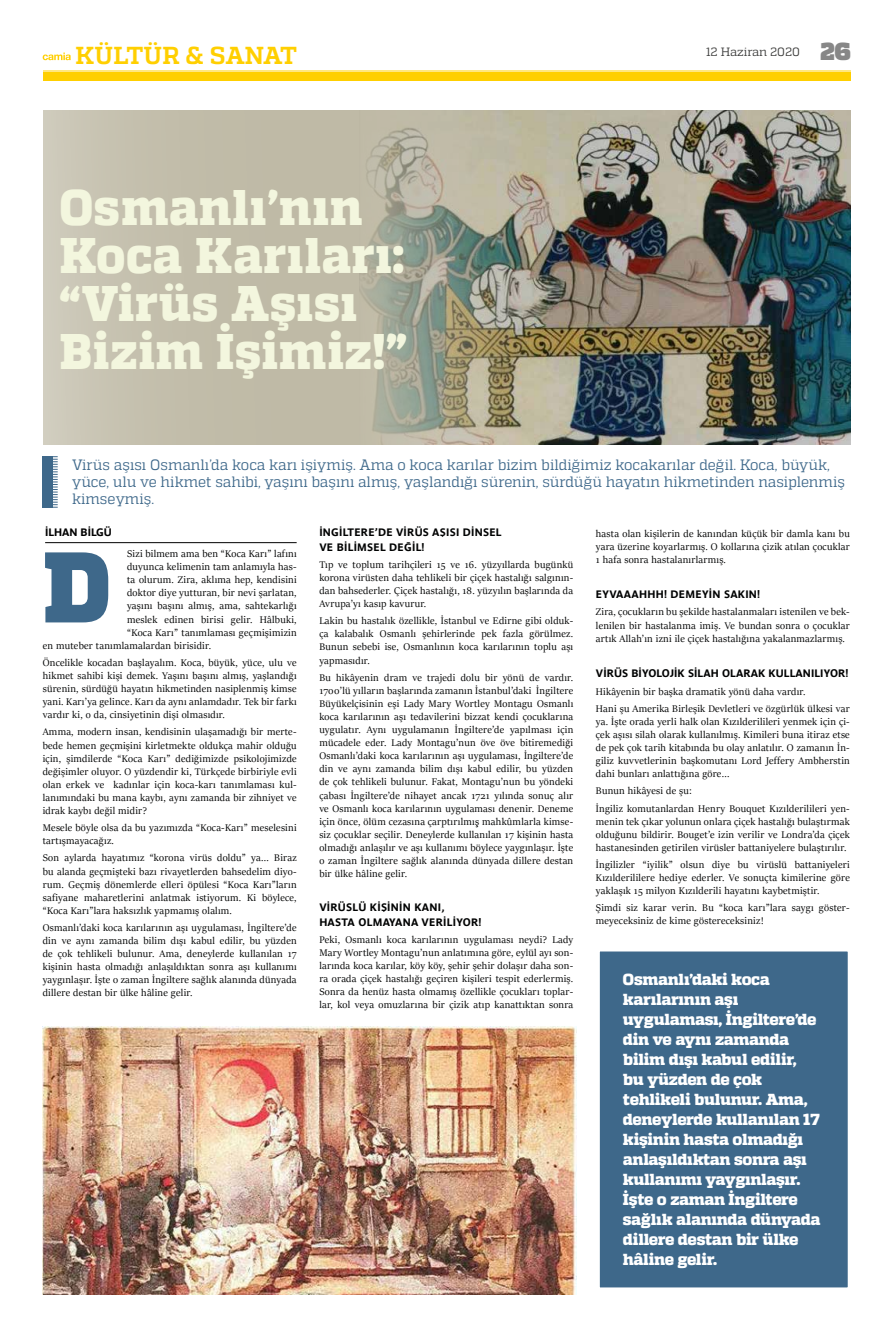
<style>
.page{position:relative;width:893px;height:1333px;background:#fff}
.page>*{position:absolute;margin:0;border:0;box-sizing:border-box;transform-origin:0 0}
.t1{font:900 100px "Quadon";color:#3e688a;scale:.95 1}
.t2{font:800 50px/48px "Quadon";letter-spacing:.01em;color:#f3f6de;scale:.95 1}
.t3{font:700 24.6px "Quadon";letter-spacing:-.005em;color:#ffcf00}
.t4{font:800 16px/20px "Quadon";letter-spacing:-.025em;color:#fff}
.t5{font:15px/17px "Quadon";color:#3e688a;scale:.95 1}
.t6{font:12px "Quadon";color:#3c3c3b}
.t7{font:10.9px/13.1px "Sitka Banner";letter-spacing:.025em;color:#010202;text-align:justify}
.t8{font:10.8px/14.4px "Parisine Bold Z";letter-spacing:.025em;color:#010202}
.t9{font:10.8px "Parisine Bold Z";color:#000}
.s1{font-weight:800;font-size:24.5px;color:#878787}
</style>
<div class="page">
<div style="left:43px;top:70px;width:807px;height:10px;background:#ffe780"></div>
<div style="left:43px;top:72px;width:807px;height:8px;background:#ffcf00"></div>
<svg style="left:43px;top:53px;width:28px;height:7px"></svg>
<div style="left:43px;top:110px;width:807px;height:334px;background:#bfbaa6"></div>
<img style="left:359px;top:110px;width:491px;height:334px">
<hr style="left:45px;top:542px;width:252px;height:1px;background:#000">
<div style="left:597px;top:948px;width:254px;height:342px;background:#3e688a;border:3px solid #fff"></div>
<div style="left:43px;top:456px;width:10px;height:51px;background:#3e688a"></div>
<svg style="left:53px;top:456px;width:5px;height:51px"></svg>
<img style="left:43px;top:1026px;width:534px;height:268px">
<h3 class="t3" style="left:76px;top:41px;width:223px">KÜLTÜR &amp; SANAT</h3>
<p class="t6" style="left:706px;top:45px;width:146px">12 Haziran 2020 <span class="s1">26</span></p>
<h2 class="t2" style="left:60px;top:185px;width:367px">Osmanlı’nın<br>Koca Karıları: “Virüs Aşısı<br>Bizim İşimiz!”</h2>
<h3 class="t5" style="left:72px;top:456px;width:815px">Virüs aşısı Osmanlı’da koca karı işiymiş. Ama o koca karılar bizim bildiğimiz kocakarılar değil. Koca, büyük, yüce, ulu ve hikmet sahibi, yaşını başını almış, yaşlandığı sürenin, sürdüğü hayatın hikmetinden nasiplenmiş kimseymiş.</h3>
<p class="t9" style="left:45px;top:526px;width:68px">ILHAN BILGÜ</p>
<p class="t7" style="left:127px;top:546px;width:171px">Sizi bilmem ama ben “Koca Karı” lafını</p>
<p class="t7" style="left:127px;top:560px;width:171px">duyunca kelimenin tam anlamıyla has-</p>
<p class="t7" style="left:127px;top:573px;width:171px">ta olurum. Zira, aklıma hep, kendisini</p>
<p class="t7" style="left:127px;top:586px;width:171px">doktor diye yutturan, bir nevi şarlatan,</p>
<p class="t7" style="left:127px;top:599px;width:171px">yaşını başını almış, ama, sahtekarlığı</p>
<p class="t7" style="left:127px;top:612px;width:171px">meslek edinen birisi gelir. Hâlbuki,</p>
<p class="t7" style="left:127px;top:625px;width:171px">“Koca Karı” tanımlaması geçmişimizin</p>
<p class="t7" style="left:43px;top:638px;width:170px">en muteber tanımlamalardan birisidir.</p>
<p class="t7" style="left:43px;top:655px;width:255px">Öncelikle kocadan başlayalım. Koca, büyük, yüce, ulu ve hikmet sahibi kişi demek. Yaşını başını almış, yaşlandığı sürenin, sürdüğü hayatın hikmetinden nasiplenmiş kimse yani. Karı’ya gelince. Karı da aynı anlamdadır. Tek bir farkı vardır ki, o da, cinsiyetinin dişi olmasıdır.</p>
<p class="t7" style="left:43px;top:725px;width:255px">Amma, modern insan, kendisinin ulaşamadığı bir merte&shy;bede hemen geçmişini kirletmekte oldukça mahir olduğu için, şimdilerde “Koca Karı” dediğimizde psikolojimizde değişimler oluyor. O yüzdendir ki, Türkçede birbiriyle evli olan erkek ve kadınlar için koca-karı tanımlaması kul&shy;lanımındaki bu mana kaybı, aynı zamanda bir zihniyet ve idrak kaybı değil midir?</p>
<p class="t7" style="left:43px;top:820px;width:255px">Mesele böyle olsa da bu yazımızda “Koca-Karı” meselesini tartışmayacağız.</p>
<p class="t7" style="left:43px;top:851px;width:255px">Son aylarda hayatımız “korona virüs doldu” ya... Biraz bu alanda geçmişteki bazı rivayetlerden bahsedelim diyo&shy;rum. Geçmiş dönemlerde elleri öpülesi “Koca Karı”ların safiyane maharetlerini anlatmak istiyorum. Ki böylece, “Koca Karı”lara haksızlık yapmamış olalım.</p>
<p class="t7" style="left:43px;top:920px;width:255px">Osmanlı’daki koca karılarının aşı uygulaması, İngiltere’de din ve aynı zamanda bilim dışı kabul edilir, bu yüzden de çok tehlikeli bulunur. Ama, deneylerde kullanılan 17 kişinin hasta olmadığı anlaşıldıktan sonra aşı kullanımı yaygınlaşır. İşte o zaman İngiltere sağlık alanında dünyada dillere destan bir ülke hâline gelir.</p>
<h1 class="t1" style="left:43px;top:528px;width:72px">D</h1>
<p class="t8" style="left:319px;top:525px;width:184px">İNGİLTERE’DE VİRÜS AŞISI DİNSEL<br>VE BİLİMSEL DEĞİL!</p>
<p class="t7" style="left:319px;top:557px;width:255px">Tıp ve toplum tarihçileri 15 ve 16. yüzyıllarda bugünkü korona virüsten daha tehlikeli bir çiçek hastalığı salgının&shy;dan bahsederler. Çiçek hastalığı, 18. yüzyılın başlarında da Avrupa’yı kasıp kavurur.</p>
<p class="t7" style="left:319px;top:614px;width:255px">Lakin bu hastalık özellikle, İstanbul ve Edirne gibi olduk&shy;ça kalabalık Osmanlı şehirlerinde pek fazla görülmez.<br>Bunun sebebi ise, Osmanlının koca karılarının toplu aşı yapmasıdır.</p>
<p class="t7" style="left:319px;top:670px;width:255px">Bu hikâyenin dram ve trajedi dolu bir yönü de vardır.<br>1700’lü yılların başlarında zamanın İstanbul’daki İngiltere Büyükelçisinin eşi Lady Mary Wortley Montagu Osmanlı koca karılarının aşı tedavilerini bizzat kendi çocuklarına uygulatır. Aynı uygulamanın İngiltere’de yapılması için mücadele eder. Lady Montagu’nun öve öve bitiremediği Osmanlı’daki koca karılarının aşı uygulaması, İngiltere’de din ve aynı zamanda bilim dışı kabul edilir, bu yüzden de çok tehlikeli bulunur. Fakat, Montagu’nun bu yöndeki çabası İngiltere’de nihayet ancak 1721 yılında sonuç alır ve Osmanlı koca karılarının uygulaması denenir. Deneme için önce, ölüm cezasına çarptırılmış̧mahkûmlarla kimse&shy;siz çocuklar seçilir. Deneylerde kullanılan 17 kişinin hasta olmadığı anlaşılır ve aşı kullanımı böylece yaygınlaşır. İşte o zaman İngiltere sağlık alanında dünyada dillere destan bir ülke hâline gelir.</p>
<p class="t8" style="left:319px;top:900px;width:164px">VİRÜSLÜ KİŞİNİN KANI,<br>HASTA OLMAYANA VERİLİYOR!</p>
<p class="t7" style="left:319px;top:932px;width:255px">Peki, Osmanlı koca karılarının uygulaması neydi? Lady Mary Wortley Montagu’nun anlatımına göre, eylül ayı son&shy;larında koca karılar, köy köy, şehir şehir dolaşır daha son&shy;ra orada çiçek hastalığı geçiren kişileri tespit ederlermiş.<br>Sonra da henüz hasta olmamış özellikle çocukları toplar&shy;lar, kol veya omuzlarına bir çizik atıp kanattıktan sonra</p>
<p class="t7" style="left:596px;top:526px;width:255px">hasta olan kişilerin de kanından küçük bir damla kanı bu yara üzerine koyarlarmış. O kollarına çizik atılan çocuklar 1 hafa sonra hastalanırlarmış.</p>
<p class="t8" style="left:596px;top:587px;width:166px">EYVAAAHHH! DEMEYIN SAKIN!</p>
<p class="t7" style="left:596px;top:605px;width:255px">Zira, çocukların bu şekilde hastalanmaları istenilen ve bek&shy;lenilen bir hastalanma imiş. Ve bundan sonra o çocuklar artık Allah’ın izni ile çiçek hastalığına yakalanmazlarmış.</p>
<p class="t8" style="left:596px;top:666px;width:254px">VİRÜS BİYOLOJİK SİLAH OLARAK KULLANILIYOR!</p>
<p class="t7" style="left:596px;top:682px;width:255px;line-height:17.2px">Hikâyenin bir başka dramatik yönü daha vardır.<br>Hani şu Amerika Birleşik Devletleri ve özgürlük ülkesi var</p>
<p class="t7" style="left:596px;top:714px;width:255px">ya. İşte orada yerli halk olan Kızılderilileri yenmek için çi&shy;çek aşısı silah olarak kullanılmış. Kimileri buna itiraz etse de pek çok tarih kitabında bu olay anlatılır. O zamanın İn&shy;giliz kuvvetlerinin başkomutanı Lord Jeffery Ambherstin dahi bunları anlattığına göre...</p>
<p class="t7" style="left:596px;top:782px;width:255px;line-height:17.2px">Bunun hikâyesi de şu:<br>İngiliz komutanlardan Henry Bouquet Kızılderilileri yen-</p>
<p class="t7" style="left:596px;top:814px;width:255px">menin tek çıkar yolunun onlara çiçek hastalığı bulaştırmak olduğunu bildirir. Bouget’e izin verilir ve Londra’da çiçek hastanesinden getirilen virüsler battaniyelere bulaştırılır.</p>
<p class="t7" style="left:596px;top:857px;width:255px">İngilizler “iyilik” olsun diye bu virüslü battaniyeleri Kızılderililere hediye ederler. Ve sonuçta kimilerine göre yaklaşık 15 milyon Kızılderili hayatını kaybetmiştir.</p>
<p class="t7" style="left:596px;top:901px;width:255px">Şimdi siz karar verin. Bu “koca karı”lara saygı göster&shy;meyeceksiniz de kime göstereceksiniz!</p>
<p class="t4" style="left:623px;top:969px;width:199px">Osmanlı’daki koca karılarının aşı uygulaması, İngiltere’de din ve aynı zamanda bilim dışı kabul edilir, bu yüzden de çok tehlikeli bulunur. Ama, deneylerde kullanılan 17 kişinin hasta olmadığı anlaşıldıktan sonra aşı kullanımı yaygınlaşır.<br>İşte o zaman İngiltere sağlık alanında dünyada dillere destan bir ülke hâline gelir.</p>
</div>
